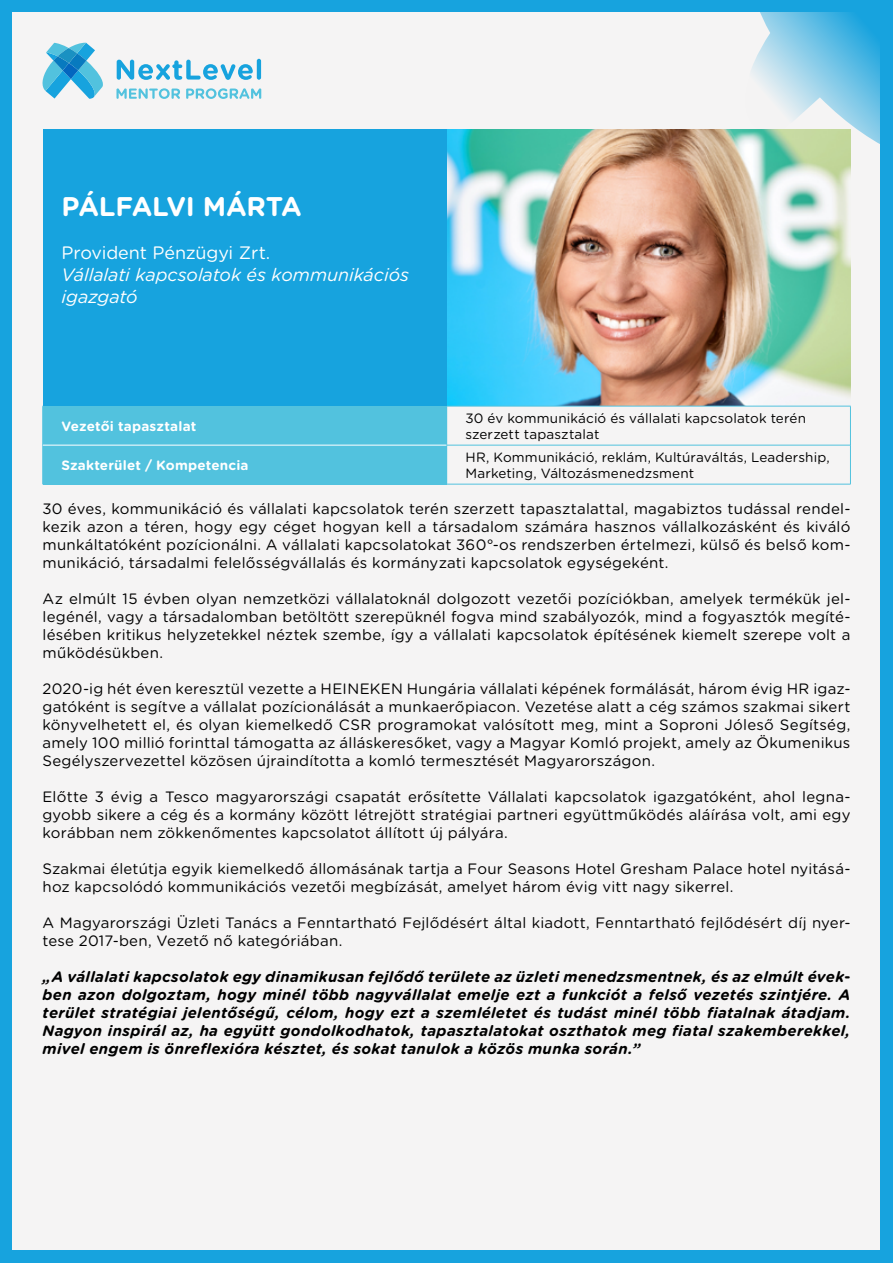
<style>
.page{position:relative;width:893px;height:1263px;background:#17a3de}
.page>*{position:absolute;margin:0;border:0;box-sizing:border-box;transform-origin:0 0}
.t1{font:700 27px "Gotham Rounded";letter-spacing:-.01em;color:#fff}
.t2{font:italic 18px/21.6px "Gotham Rounded";letter-spacing:-.005em;color:#fff}
.t3{font:18px "Gotham Rounded";letter-spacing:-.01em;color:#fff}
.t4{font:15px/18px "Gotham Rounded";letter-spacing:.015em;color:#000;text-align:justify}
.t5{font:italic 700 15px/18px "Gotham Rounded";letter-spacing:.02em;color:#000;text-align:justify}
.t6{font:13.5px/16.2px "Gotham Rounded";letter-spacing:.01em;color:#000}
.t7{font:700 13.5px "Gotham Rounded";letter-spacing:.01em;color:#fff}
</style>
<div class="page">
<div style="left:13px;top:13px;width:867px;height:1237px;background:#f5f4f4"></div>
<svg style="left:736px;top:12px;width:144px;height:165px"></svg>
<svg style="left:116px;top:88px;width:64px;height:11px"></svg>
<svg style="left:186px;top:88px;width:75px;height:11px"></svg>
<svg style="left:117px;top:60px;width:136px;height:20px"></svg>
<hr style="left:257px;top:59px;width:4px;height:21px;background:#17a3de;border-radius:2px">
<svg style="left:42px;top:43px;width:61px;height:56px"></svg>
<img style="left:446px;top:130px;width:404px;height:276px">
<div style="left:43px;top:406px;width:404px;height:39px;background:#52c2de"></div>
<div style="left:43px;top:445px;width:404px;height:39px;background:#52c2de"></div>
<hr style="left:42px;top:406px;width:1px;height:39px;background:#52c2de">
<hr style="left:850px;top:406px;width:1px;height:39px;background:#52c2de">
<hr style="left:42px;top:445px;width:1px;height:39px;background:#52c2de">
<hr style="left:850px;top:445px;width:1px;height:39px;background:#52c2de">
<hr style="left:43px;top:484px;width:404px;height:1px;background:#52c2de">
<hr style="left:447px;top:484px;width:404px;height:1px;background:#52c2de">
<hr style="left:447px;top:406px;width:404px;height:1px;background:#52c2de">
<hr style="left:447px;top:445px;width:403px;height:1px;background:#52c2de">
<hr style="left:43px;top:445px;width:403px;height:1px;background:#fff">
<div style="left:43px;top:130px;width:403px;height:276px;background:#17a3de"></div>
<h1 class="t1" style="left:62px;top:187px;width:242px">PÁLFALVI MÁRTA</h1>
<p class="t3" style="left:62px;top:241px;width:210px">Provident Pénzügyi Zrt.</p>
<p class="t2" style="left:62px;top:263px;width:349px">Vállalati kapcsolatok és kommunikációs igazgató</p>
<p class="t7" style="left:61px;top:416px;width:136px">Vezetői tapasztalat</p>
<p class="t6" style="left:465px;top:409px;width:342px">30 év kommunikáció és vállalati kapcsolatok terén szerzett tapasztalat</p>
<p class="t7" style="left:61px;top:455px;width:189px">Szakterület / Kompetencia</p>
<p class="t6" style="left:465px;top:448px;width:366px">HR, Kommunikáció, reklám, Kultúraváltás, Leadership,<br>Marketing, Változásmenedzsment</p>
<p class="t4" style="left:43px;top:499px;width:809px">30 éves, kommunikáció és vállalati kapcsolatok terén szerzett tapasztalattal, magabiztos tudással rendel&shy;kezik azon a téren, hogy egy céget hogyan kell a társadalom számára hasznos vállalkozásként és kiváló munkáltatóként pozícionálni. A vállalati kapcsolatokat 360°-os rendszerben értelmezi, külső és belső kom&shy;munikáció, társadalmi felelősségvállalás és kormányzati kapcsolatok egységeként.</p>
<p class="t4" style="left:43px;top:589px;width:809px">Az elmúlt 15 évben olyan nemzetközi vállalatoknál dolgozott vezetői pozíciókban, amelyek termékük jel&shy;legénél, vagy a társadalomban betöltött szerepüknél fogva mind szabályozók, mind a fogyasztók megíté&shy;lésében kritikus helyzetekkel néztek szembe, így a vállalati kapcsolatok építésének kiemelt szerepe volt a működésükben.</p>
<p class="t4" style="left:43px;top:679px;width:809px">2020-ig hét éven keresztül vezette a HEINEKEN Hungária vállalati képének formálását, három évig HR igaz&shy;gatóként is segítve a vállalat pozícionálását a munkaerőpiacon. Vezetése alatt a cég számos szakmai sikert könyvelhetett el, és olyan kiemelkedő CSR programokat valósított meg, mint a Soproni Jóleső Segítség, amely 100 millió forinttal támogatta az álláskeresőket, vagy a Magyar Komló projekt, amely az Ökumenikus Segélyszervezettel közösen újraindította a komló termesztését Magyarországon.</p>
<p class="t4" style="left:43px;top:787px;width:809px">Előtte 3 évig a Tesco magyarországi csapatát erősítette Vállalati kapcsolatok igazgatóként, ahol legna&shy;gyobb sikere a cég és a kormány között létrejött stratégiai partneri együttműködés aláírása volt, ami egy korábban nem zökkenőmentes kapcsolatot állított új pályára.</p>
<p class="t4" style="left:43px;top:859px;width:809px">Szakmai életútja egyik kiemelkedő állomásának tartja a Four Seasons Hotel Gresham Palace hotel nyitásá&shy;hoz kapcsolódó kommunikációs vezetői megbízását, amelyet három évig vitt nagy sikerrel.</p>
<p class="t4" style="left:43px;top:913px;width:809px">A Magyarországi Üzleti Tanács a Fenntartható Fejlődésért által kiadott, Fenntartható fejlődésért díj nyer&shy;tese 2017-ben, Vezető nő kategóriában.</p>
<p class="t5" style="left:43px;top:967px;width:809px">„A vállalati kapcsolatok egy dinamikusan fejlődő területe az üzleti menedzsmentnek, és az elmúlt évek&shy;ben azon dolgoztam, hogy minél több nagyvállalat emelje ezt a funkciót a felső vezetés szintjére. A terület stratégiai jelentőségű, célom, hogy ezt a szemléletet és tudást minél több fiatalnak átadjam.<br>Nagyon inspirál az, ha együtt gondolkodhatok, tapasztalatokat oszthatok meg fiatal szakemberekkel, mivel engem is önreflexióra késztet, és sokat tanulok a közös munka során.”</p>
</div>
